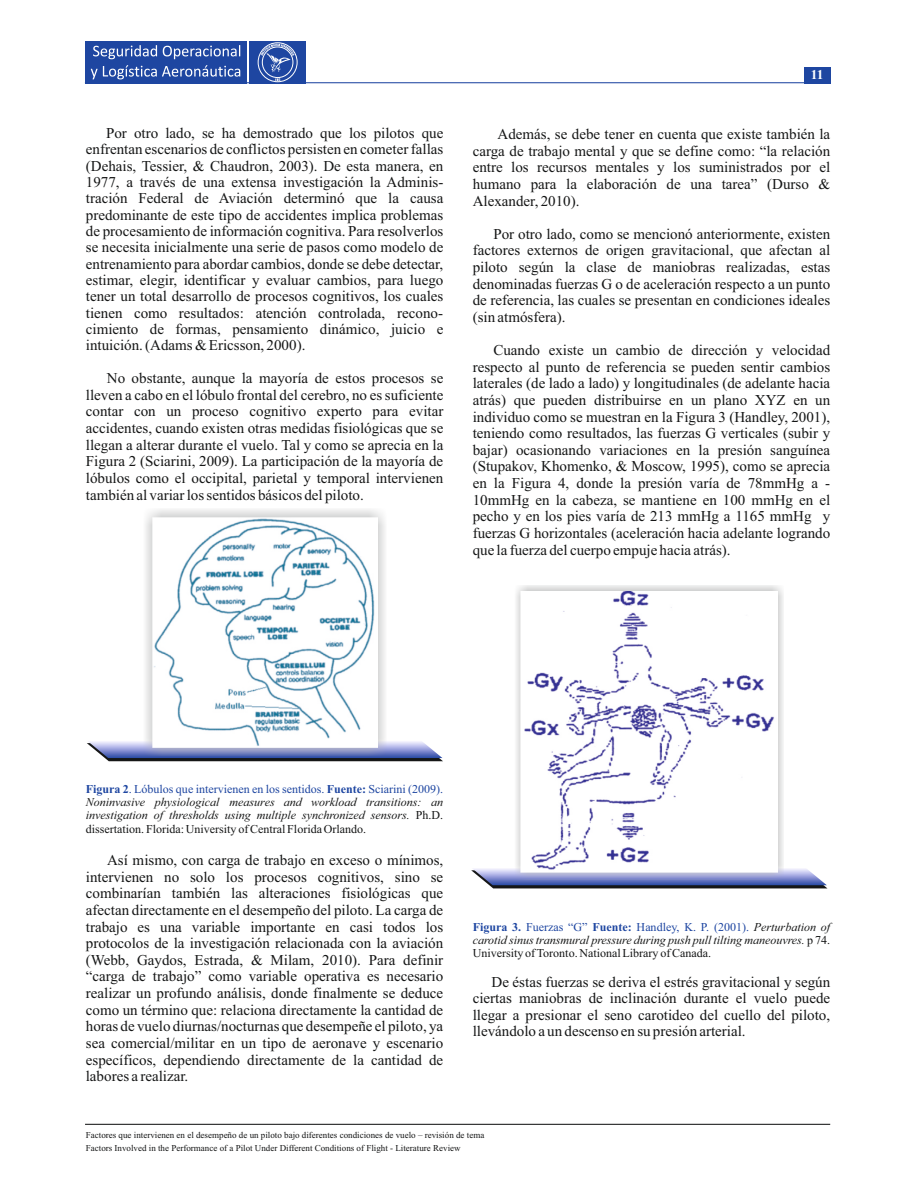
<style>
.page{position:relative;width:915px;height:1191px;background:#fff}
.page>*{position:absolute;margin:0;border:0;box-sizing:border-box;transform-origin:0 0}
.t1{font:15px/16.6px "Times New Roman";color:#151616;text-align:justify}
.t2{font:700 13.5px "Times New Roman";color:#fff}
.t3{font:italic 12px/13.4px "Times New Roman";color:#151616;text-align:justify}
.t4{font:9px/12.6px "Times New Roman";color:#151616}
.s1{font-weight:700;font-style:normal;color:#1e46a1}
.s2{font-style:normal;color:#1e46a1}
.s3{font-style:normal}
</style>
<div class="page">
<hr style="left:85px;top:1123px;width:744px;height:1px;background:#151616">
<svg style="left:471px;top:868px;width:356px;height:20px;background:#6470a0"></svg>
<div style="left:514px;top:585px;width:269px;height:294px;background:#afb0b0;opacity:.98"></div>
<img style="left:520px;top:591px;width:257px;height:281px">
<svg style="left:87px;top:741px;width:356px;height:20px;background:#6b759b"></svg>
<div style="left:143px;top:508px;width:243px;height:248px;background:#afb0b0;opacity:.98"></div>
<img style="left:152px;top:517px;width:225px;height:230px">
<hr style="left:85px;top:82px;width:744px;height:1px;background:#1e46a1">
<div style="left:85px;top:41px;width:161px;height:42px;background:#1e46a1"></div>
<div style="left:249px;top:41px;width:57px;height:42px;background:#1e46a1"></div>
<svg style="left:91px;top:45px;width:149px;height:34px"></svg>
<div style="left:803px;top:67px;width:26px;height:16px;background:#1e46a1"></div>
<div style="left:257px;top:42px;width:40px;height:40px;border:1px solid #fff;border-radius:50%"></div>
<div style="left:262px;top:47px;width:31px;height:31px;border:1px solid #fff;border-radius:50%"></div>
<svg style="left:260px;top:44px;width:34px;height:28px"></svg>
<p class="t1" style="left:86px;top:126px;width:359px;text-indent:20px">Por otro lado, se ha demostrado que los pilotos que enfrentan escenarios de conflictos persisten en cometer fallas (Dehais, Tessier, &amp; Chaudron, 2003). De esta manera, en 1977, a través de una extensa investigación la Adminis&shy;tración Federal de Aviación determinó que la causa predominante de este tipo de accidentes implica problemas de procesamiento de información cognitiva. Para resolverlos se necesita inicialmente una serie de pasos como modelo de entrenamiento para abordar cambios, donde se debe detectar, estimar, elegir, identificar y evaluar cambios, para luego tener un total desarrollo de procesos cognitivos, los cuales tienen como resultados: atención controlada, recono&shy;cimiento de formas, pensamiento dinámico, juicio e intuición. (Adams &amp; Ericsson, 2000).</p>
<p class="t1" style="left:86px;top:371px;width:359px;text-indent:21px">No obstante, aunque la mayoría de estos procesos se lleven a cabo en el lóbulo frontal del cerebro, no es suficiente contar con un proceso cognitivo experto para evitar accidentes, cuando existen otras medidas fisiológicas que se llegan a alterar durante el vuelo. Tal y como se aprecia en la Figura 2 (Sciarini, 2009). La participación de la mayoría de lóbulos como el occipital, parietal y temporal intervienen también al variar los sentidos básicos del piloto.</p>
<p class="t2" style="left:810px;top:70px;width:14px">11</p>
<p class="t1" style="left:472px;top:127px;width:359px;text-indent:25px">Además, se debe tener en cuenta que existe también la carga de trabajo mental y que se define como: “la relación entre los recursos mentales y los suministrados por el humano para la elaboración de una tarea” (Durso &amp; Alexander, 2010).</p>
<p class="t1" style="left:472px;top:227px;width:359px;text-indent:21px">Por otro lado, como se mencionó anteriormente, existen factores externos de origen gravitacional, que afectan al piloto según la clase de maniobras realizadas, estas denominadas fuerzas G o de aceleración respecto a un punto de referencia, las cuales se presentan en condiciones ideales (sin atmósfera).</p>
<p class="t1" style="left:472px;top:343px;width:359px;text-indent:21px">Cuando existe un cambio de dirección y velocidad respecto al punto de referencia se pueden sentir cambios laterales (de lado a lado) y longitudinales (de adelante hacia atrás) que pueden distribuirse en un plano XYZ en un individuo como se muestran en la Figura 3 (Handley, 2001), teniendo como resultados, las fuerzas G verticales (subir y bajar) ocasionando variaciones en la presión sanguínea (Stupakov, Khomenko, &amp; Moscow, 1995), como se aprecia en la Figura 4, donde la presión varía de 78mmHg a - 10mmHg en la cabeza, se mantiene en 100 mmHg en el pecho y en los pies varía de 213 mmHg a 1165 mmHg y fuerzas G horizontales (aceleración hacia adelante logrando que la fuerza del cuerpo empuje hacia atrás).</p>
<p class="t3" style="left:86px;top:783px;width:359px"><span class="s1">Figura 2</span><span class="s2">. Lóbulos que intervienen en los sentidos.</span> <span class="s1">Fuente:</span> <span class="s2">Sciarini (2009).<br></span>Noninvasive physiological measures and workload transitions: an investigation of thresholds using multiple synchronized sensors. <span class="s3">Ph.D. dissertation. Florida: University of Central Florida Orlando.</span></p>
<p class="t1" style="left:86px;top:853px;width:359px;text-indent:21px">Así mismo, con carga de trabajo en exceso o mínimos, intervienen no solo los procesos cognitivos, sino se combinarían también las alteraciones fisiológicas que afectan directamente en el desempeño del piloto. La carga de trabajo es una variable importante en casi todos los protocolos de la investigación relacionada con la aviación (Webb, Gaydos, Estrada, &amp; Milam, 2010). Para definir “carga de trabajo” como variable operativa es necesario realizar un profundo análisis, donde finalmente se deduce como un término que: relaciona directamente la cantidad de horas de vuelo diurnas/nocturnas que desempeñe el piloto, ya sea comercial/militar en un tipo de aeronave y escenario específicos, dependiendo directamente de la cantidad de labores a realizar.</p>
<p class="t3" style="left:472px;top:921px;width:359px"><span class="s1">Figura 3.</span> <span class="s2">Fuerzas “G”</span> <span class="s1">Fuente:</span> <span class="s2">Handley, K. P. (2001).</span> Perturbation of carotid sinus transmural pressure during push pull tilting maneouvres. <span class="s3">p 74.<br>University of Toronto. National Library of Canada.</span></p>
<p class="t1" style="left:472px;top:974px;width:359px;text-indent:19px">De éstas fuerzas se deriva el estrés gravitacional y según ciertas maniobras de inclinación durante el vuelo puede llegar a presionar el seno carotideo del cuello del piloto, llevándolo a un descenso en su presión arterial.</p>
<p class="t4" style="left:86px;top:1129px;width:400px">Factores que intervienen en el desempeño de un piloto bajo diferentes condiciones de vuelo – revisión de tema<br>Factors Involved in the Performance of a Pilot Under Different Conditions of Flight - Literature Review</p>
</div>
